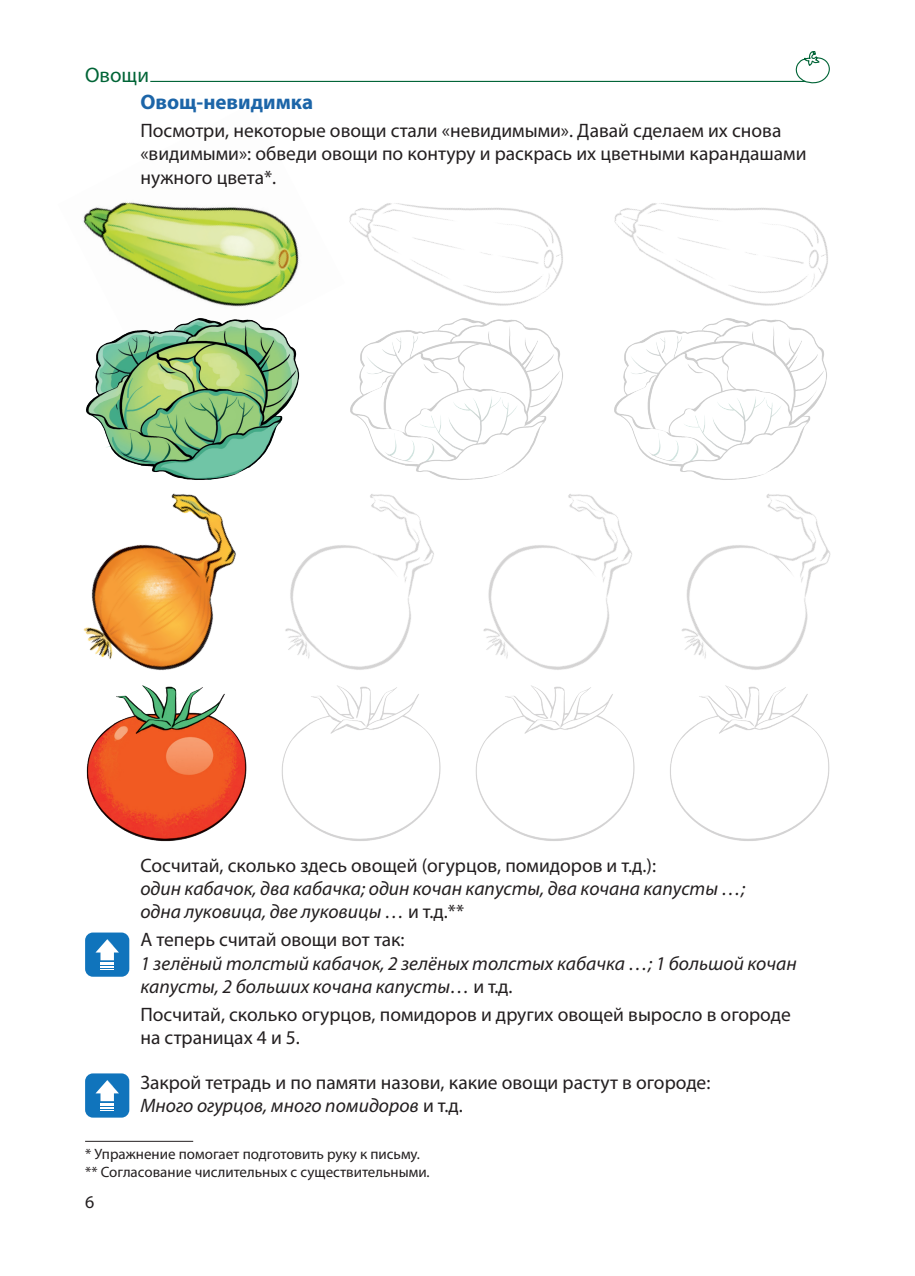
<style>
.page{position:relative;width:915px;height:1276px;background:#fff}
.page>*{position:absolute;margin:0;border:0;box-sizing:border-box;transform-origin:0 0}
.t1{font:700 21px "Myriad Pro";color:#1c65a8}
.t2{font:21px "Myriad Pro";color:#006436}
.t3{font:19.5px/23.4px "Myriad Pro";color:#231f20}
.t4{font:italic 19.5px/23.4px "Myriad Pro";color:#231f20}
.t5{font:18px "Myriad Pro";color:#231f20}
.t6{font:15px/18px "Myriad Pro";color:#231f20}
.s1{font-style:normal}
.s2{font-style:italic}
</style>
<div class="page">
<img style="left:83px;top:202px;width:216px;height:105px">
<img style="left:349px;top:203px;width:214px;height:103px">
<img style="left:614px;top:203px;width:214px;height:103px">
<div style="left:85px;top:1073px;width:44px;height:44px;background:#1074bc;border-radius:8px"></div>
<svg style="left:95px;top:1080px;width:24px;height:31px"></svg>
<div style="left:85px;top:932px;width:44px;height:44px;background:#1074bc;border-radius:8px"></div>
<svg style="left:95px;top:939px;width:24px;height:31px"></svg>
<img style="left:83px;top:493px;width:131px;height:175px">
<img style="left:214px;top:494px;width:198px;height:174px">
<img style="left:412px;top:494px;width:198px;height:174px">
<img style="left:610px;top:494px;width:221px;height:174px">
<img style="left:86px;top:668px;width:160px;height:174px">
<img style="left:246px;top:668px;width:194px;height:173px">
<img style="left:440px;top:668px;width:194px;height:173px">
<img style="left:634px;top:668px;width:196px;height:173px">
<img style="left:350px;top:318px;width:213px;height:162px">
<img style="left:614px;top:318px;width:213px;height:162px">
<img style="left:86px;top:318px;width:214px;height:162px">
<hr style="left:85px;top:1141px;width:108px;height:1px;background:#231f20">
<hr style="left:150px;top:81px;width:655px;height:1px;background:#006436">
<svg style="left:794px;top:51px;width:36px;height:33px"></svg>
<p class="t2" style="left:85px;top:62px;width:65px">Овощи</p>
<p class="t1" style="left:140px;top:89px;width:174px">Овощ-невидимка</p>
<p class="t3" style="left:140px;top:118px;width:667px">Посмотри, некоторые овощи стали «невидимыми». Давай сделаем их снова «видимыми»: обведи овощи по контуру и раскрась их цветными карандашами нужного цвета*.</p>
<p class="t3" style="left:140px;top:853px;width:517px">Сосчитай, сколько здесь овощей (огурцов, помидоров и т.д.):</p>
<p class="t4" style="left:140px;top:876px;width:606px">один кабачок, два кабачка; один кочан капусты, два кочана капусты …; одна луковица, две луковицы … <span class="s1">и т.д.**</span></p>
<p class="t3" style="left:140px;top:927px;width:265px">А теперь считай овощи вот так:</p>
<p class="t4" style="left:140px;top:951px;width:657px">1 зелёный толстый кабачок, 2 зелёных толстых кабачка …; 1 большой кочан капусты, 2 больших кочана капусты… <span class="s1">и т.д.</span></p>
<p class="t3" style="left:140px;top:1002px;width:651px">Посчитай, сколько огурцов, помидоров и других овощей выросло в огороде на страницах 4 и 5.</p>
<p class="t3" style="left:140px;top:1070px;width:571px">Закрой тетрадь и по памяти назови, какие овощи растут в огороде:<br><span class="s2">Много огурцов, много помидоров</span> и т.д.</p>
<p class="t6" style="left:85px;top:1145px;width:346px">* Упражнение помогает подготовить руку к письму. ** Согласование числительных с существительными.</p>
<p class="t5" style="left:85px;top:1190px;width:11px">6</p>
</div>
